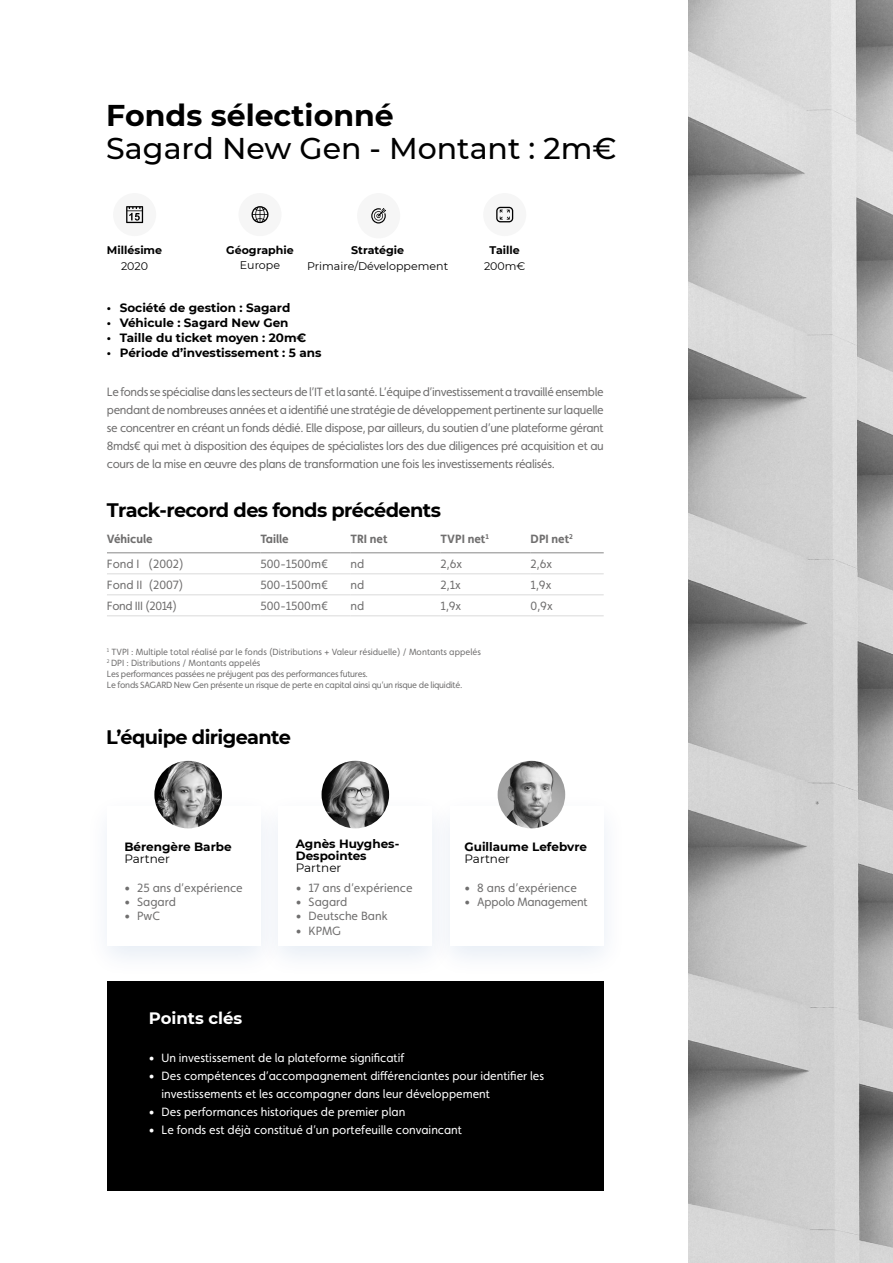
<style>
.page{position:relative;width:893px;height:1263px;background:#fff}
.page>*{position:absolute;margin:0;border:0;box-sizing:border-box;transform-origin:0 0}
.t1{font:500 30px "Montserrat";color:#000}
.t2{font:700 30px "Montserrat";color:#000}
.t3{font:700 19.5px "Montserrat";letter-spacing:-.03em;color:#000}
.t4{font:700 16.5px "Montserrat";color:#fff}
.t5{font:12px/18px "Faricy New";color:#706f6f;text-align:justify}
.t6{font:12px/18px "Faricy New";color:#fff}
.t7{font:700 12px/12px "Montserrat";color:#000}
.t8{font:700 12px "Faricy New";color:#706f6f}
.t9{font:12px "Montserrat";color:#000}
.t10{font:12px "Faricy New";letter-spacing:-.02em;color:#706f6f}
.t11{font:12px "Faricy New";letter-spacing:-.03em;color:#706f6f}
.t12{font:11.1px "Montserrat";color:#000}
.t13{font:700 11.1px "Montserrat";color:#000}
.t14{font:9px/10.8px "Faricy New";letter-spacing:-.03em;color:#706f6f}
</style>
<div class="page">
<svg style="left:107px;top:552px;width:424px;height:64px"></svg>
<hr style="left:107px;top:553px;width:153px;height:1px;background:#878787">
<hr style="left:260px;top:553px;width:90px;height:1px;background:#878787">
<hr style="left:350px;top:553px;width:91px;height:1px;background:#878787">
<hr style="left:441px;top:553px;width:90px;height:1px;background:#878787">
<hr style="left:531px;top:553px;width:73px;height:1px;background:#878787">
<hr style="left:531px;top:574px;width:73px;height:1px;background:#dadada">
<hr style="left:531px;top:595px;width:73px;height:1px;background:#dadada">
<hr style="left:531px;top:616px;width:73px;height:1px;background:#dadada">
<hr style="left:107px;top:574px;width:153px;height:1px;background:#dadada">
<hr style="left:260px;top:574px;width:90px;height:1px;background:#dadada">
<hr style="left:350px;top:574px;width:91px;height:1px;background:#dadada">
<hr style="left:441px;top:574px;width:90px;height:1px;background:#dadada">
<hr style="left:107px;top:595px;width:153px;height:1px;background:#dadada">
<hr style="left:260px;top:595px;width:90px;height:1px;background:#dadada">
<hr style="left:350px;top:595px;width:91px;height:1px;background:#dadada">
<hr style="left:441px;top:595px;width:90px;height:1px;background:#dadada">
<hr style="left:107px;top:616px;width:153px;height:1px;background:#dadada">
<hr style="left:260px;top:616px;width:90px;height:1px;background:#dadada">
<hr style="left:350px;top:616px;width:91px;height:1px;background:#dadada">
<hr style="left:441px;top:616px;width:90px;height:1px;background:#dadada">
<div style="left:107px;top:981px;width:497px;height:209px;background:#000"></div>
<div style="left:357px;top:193px;width:43px;height:45px;background:#f6f6f6;border-radius:50%"></div>
<svg style="left:371px;top:208px;width:15px;height:16px"></svg>
<div style="left:483px;top:193px;width:43px;height:43px;background:#f6f6f6;border-radius:50%"></div>
<svg style="left:496px;top:207px;width:17px;height:15px"></svg>
<div style="left:238px;top:193px;width:44px;height:43px;background:#f6f6f6;border-radius:50%"></div>
<svg style="left:252px;top:206px;width:16px;height:17px"></svg>
<div style="left:113px;top:193px;width:43px;height:43px;background:#f6f6f6;border-radius:50%"></div>
<svg style="left:126px;top:206px;width:17px;height:17px"></svg>
<div style="left:83px;top:791px;width:201px;height:187px;background:#00489a;opacity:.1"></div>
<div style="left:107px;top:806px;width:153px;height:140px;background:#fff"></div>
<img style="left:154px;top:761px;width:68px;height:67px;border-radius:34px">
<div style="left:255px;top:791px;width:201px;height:187px;background:#f9fafc"></div>
<div style="left:279px;top:806px;width:153px;height:140px;background:#fff"></div>
<img style="left:322px;top:761px;width:67px;height:67px;border-radius:34px">
<div style="left:427px;top:791px;width:200px;height:187px;background:#fbfcfd"></div>
<div style="left:451px;top:806px;width:153px;height:140px;background:#fff"></div>
<img style="left:498px;top:761px;width:67px;height:67px;border-radius:34px">
<img style="left:688px;top:0;width:205px;height:1263px">
<h1 class="t2" style="left:106px;top:94px;width:289px">Fonds sélectionné</h1>
<h1 class="t1" style="left:106px;top:127px;width:512px">Sagard New Gen - Montant : 2m€</h1>
<p class="t13" style="left:107px;top:242px;width:57px">Millésime</p>
<p class="t12" style="left:121px;top:259px;width:29px">2020</p>
<p class="t13" style="left:226px;top:242px;width:69px">Géographie</p>
<p class="t12" style="left:240px;top:257px;width:42px">Europe</p>
<p class="t13" style="left:351px;top:242px;width:54px">Stratégie</p>
<p class="t12" style="left:307px;top:259px;width:142px">Primaire/Développement</p>
<p class="t13" style="left:490px;top:242px;width:32px">Taille</p>
<p class="t12" style="left:484px;top:259px;width:43px">200m€</p>
<p class="t7" style="left:107px;top:301px;width:185px">• Société de gestion : Sagard</p>
<p class="t7" style="left:107px;top:316px;width:183px">• Véhicule : Sagard New Gen</p>
<p class="t7" style="left:107px;top:331px;width:201px">• Taille du ticket moyen : 20m€</p>
<p class="t7" style="left:107px;top:346px;width:216px">• Période d’investissement : 5 ans</p>
<p class="t5" style="left:107px;top:383px;width:498px">Le fonds se spécialise dans les secteurs de l’IT et la santé. L’équipe d’investissement a travaillé ensemble pendant de nombreuses années et a identifié une stratégie de développement pertinente sur laquelle se concentrer en créant un fonds dédié. Elle dispose, par ailleurs, du soutien d’une plateforme gérant 8mds€ qui met à disposition des équipes de spécialistes lors des due diligences pré acquisition et au cours de la mise en œuvre des plans de transformation une fois les investissements réalisés.</p>
<h2 class="t3" style="left:107px;top:496px;width:336px">Track-record des fonds précédents</h2>
<p class="t8" style="left:107px;top:531px;width:47px">Véhicule</p>
<p class="t8" style="left:260px;top:531px;width:30px">Taille</p>
<p class="t8" style="left:350px;top:531px;width:39px">TRI net</p>
<p class="t8" style="left:441px;top:531px;width:50px">TVPI net<sup>1</sup></p>
<p class="t8" style="left:531px;top:531px;width:44px">DPI net<sup>2</sup></p>
<p class="t5" style="left:107px;top:555px;width:78px">Fond I (2002)</p>
<p class="t5" style="left:260px;top:555px;width:69px">500-1500m€</p>
<p class="t5" style="left:350px;top:555px;width:15px">nd</p>
<p class="t5" style="left:441px;top:555px;width:23px">2,6x</p>
<p class="t5" style="left:531px;top:555px;width:23px">2,6x</p>
<p class="t5" style="left:107px;top:576px;width:78px">Fond II (2007)</p>
<p class="t5" style="left:260px;top:576px;width:69px">500-1500m€</p>
<p class="t5" style="left:350px;top:576px;width:15px">nd</p>
<p class="t5" style="left:441px;top:576px;width:22px">2,1x</p>
<p class="t5" style="left:531px;top:576px;width:22px">1,9x</p>
<p class="t11" style="left:107px;top:599px;width:72px">Fond III (2014)</p>
<p class="t5" style="left:260px;top:597px;width:69px">500-1500m€</p>
<p class="t5" style="left:350px;top:597px;width:15px">nd</p>
<p class="t5" style="left:441px;top:597px;width:22px">1,9x</p>
<p class="t5" style="left:531px;top:597px;width:24px">0,9x</p>
<p class="t14" style="left:107px;top:647px;width:375px"><sup>1</sup> TVPI : Multiple total réalisé par le fonds (Distributions + Valeur résiduelle) / Montants appelés <sup>2</sup> DPI : Distributions / Montants appelés<br>Les performances passées ne préjugent pas des performances futures.<br>Le fonds SAGARD New Gen présente un risque de perte en capital ainsi qu’un risque de liquidité.</p>
<h2 class="t3" style="left:106px;top:723px;width:186px">L’équipe dirigeante</h2>
<p class="t7" style="left:124px;top:840px;width:109px">Bérengère Barbe</p>
<p class="t9" style="left:124px;top:851px;width:47px">Partner</p>
<p class="t5" style="left:124px;top:878px;width:120px">• 25 ans d’expérience</p>
<p class="t5" style="left:124px;top:893px;width:53px">• Sagard</p>
<p class="t5" style="left:124px;top:907px;width:37px">• PwC</p>
<p class="t7" style="left:296px;top:837px;width:105px">Agnès Huyghes-<br>Despointes</p>
<p class="t9" style="left:296px;top:860px;width:47px">Partner</p>
<p class="t5" style="left:296px;top:878px;width:118px">• 17 ans d’expérience</p>
<p class="t5" style="left:296px;top:893px;width:53px">• Sagard</p>
<p class="t5" style="left:296px;top:907px;width:93px">• Deutsche Bank</p>
<p class="t5" style="left:296px;top:921px;width:47px">• KPMG</p>
<p class="t7" style="left:465px;top:840px;width:124px">Guillaume Lefebvre</p>
<p class="t9" style="left:465px;top:850px;width:47px">Partner</p>
<p class="t5" style="left:465px;top:878px;width:114px">• 8 ans d’expérience</p>
<p class="t10" style="left:465px;top:895px;width:125px">• Appolo Management</p>
<h3 class="t4" style="left:149px;top:1006px;width:95px">Points clés</h3>
<p class="t6" style="left:149px;top:1049px;width:257px">• Un investissement de la plateforme significatif</p>
<p class="t6" style="left:162px;top:1067px;width:384px;text-indent:-13px">• Des compétences d’accompagnement différenciantes pour identifier les investissements et les accompagner dans leur développement</p>
<p class="t6" style="left:149px;top:1103px;width:258px">• Des performances historiques de premier plan</p>
<p class="t6" style="left:149px;top:1121px;width:315px">• Le fonds est déjà constitué d’un portefeuille convaincant</p>
</div>
